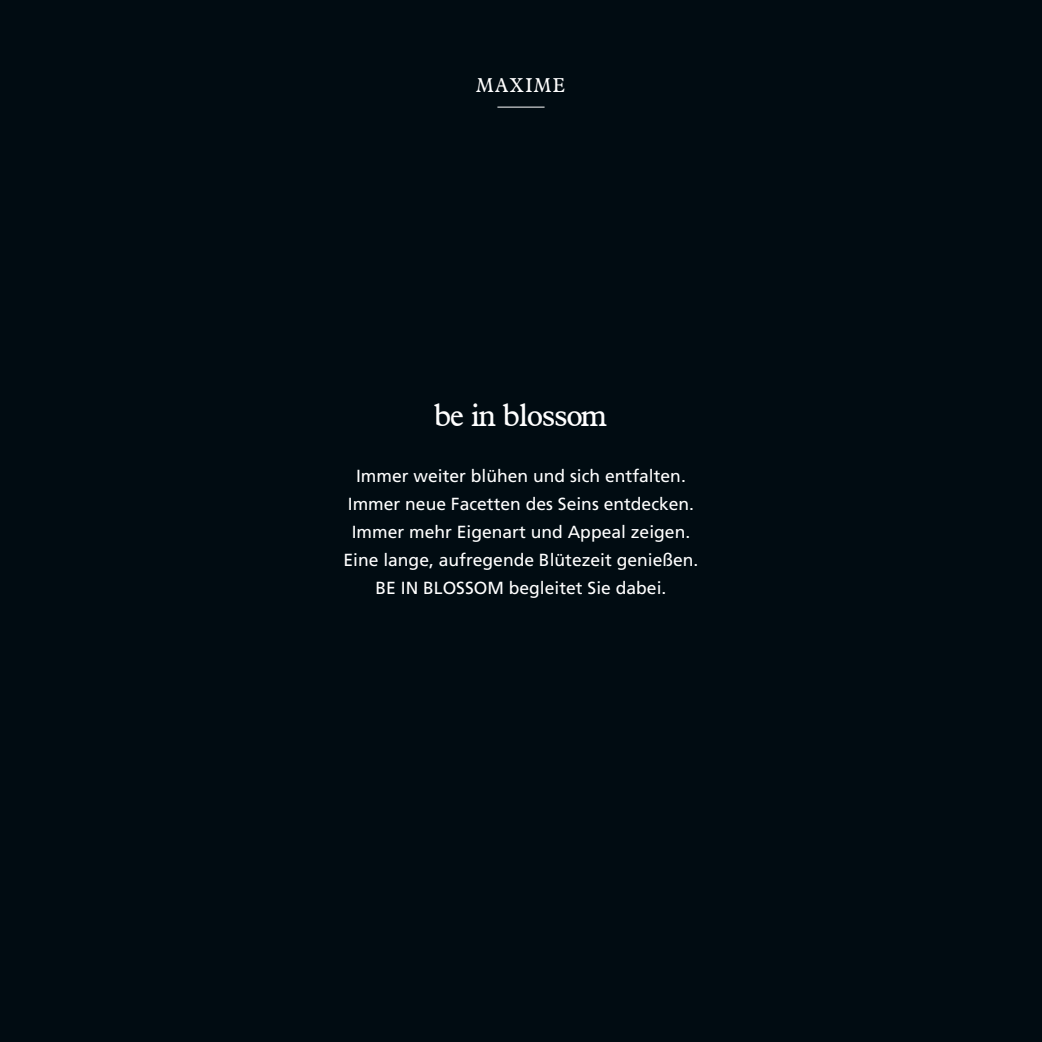
<style>
.page{position:relative;width:1042px;height:1042px;background:#010c12}
.page>*{position:absolute;margin:0;border:0;box-sizing:border-box;transform-origin:0 0}
.t1{font:31.5px "Plan Normal";color:#fff}
.t2{font:19.25px "Plan Normal";letter-spacing:.15em;color:#fff}
.t3{font:17.5px/28px "Frutiger LT Com";color:#fff;text-align:center}
</style>
<div class="page">
<hr style="left:497px;top:107px;width:47px;height:1px;background:#fff">
<p class="t2" style="left:477px;top:74px;width:89px">MAXIME</p>
<h1 class="t1" style="left:435px;top:397px;width:173px">be in blossom</h1>
<p class="t3" style="left:343px;top:462px;width:356px">Immer weiter blühen und sich entfalten.<br>Immer neue Facetten des Seins entdecken.<br>Immer mehr Eigenart und Appeal zeigen.<br>Eine lange, aufregende Blütezeit genießen.<br>BE IN BLOSSOM begleitet Sie dabei.</p>
</div>
